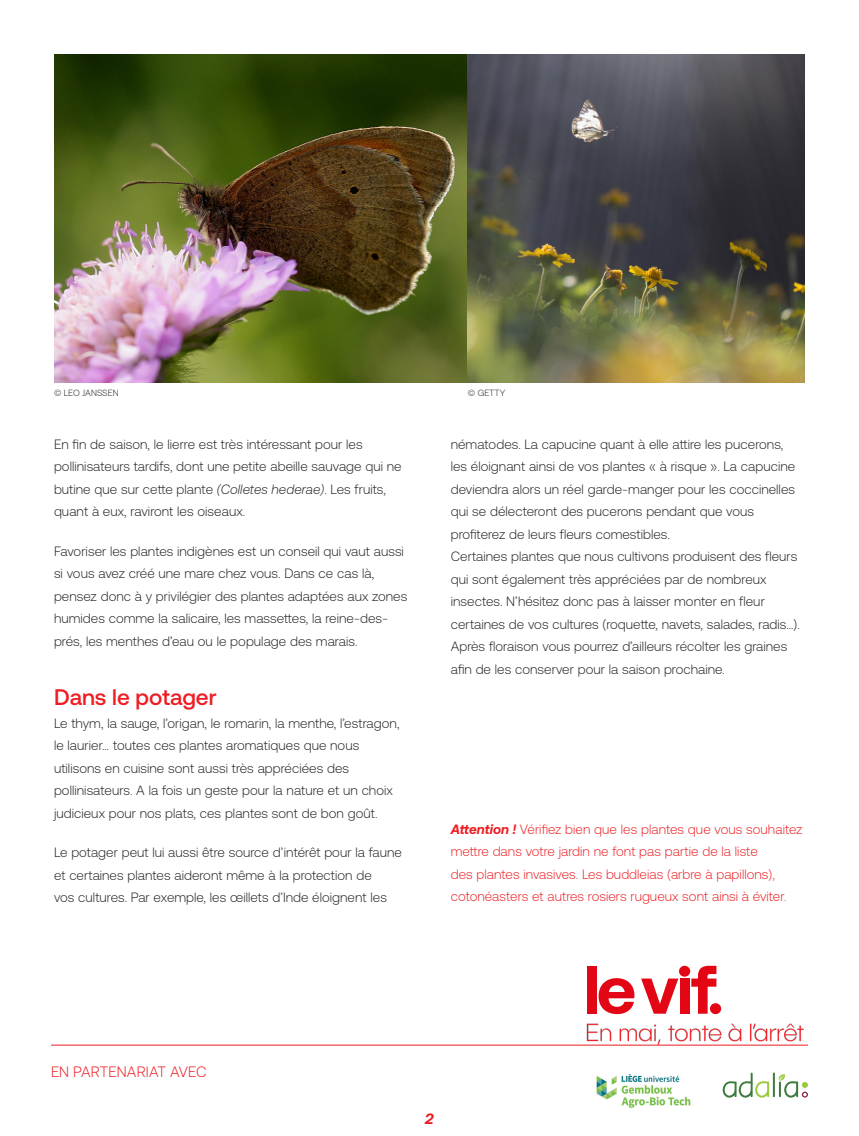
<style>
.page{position:relative;width:859px;height:1136px;background:#fff}
.page>*{position:absolute;margin:0;border:0;box-sizing:border-box;transform-origin:0 0}
.t1{font:500 22.5px "Aeonik";color:#ee1d23}
.t2{font:300 15px "Aeonik";letter-spacing:.005em;color:#ee1d23}
.t3{font:italic 700 15px "Aeonik";color:#ee1d23}
.t4{font:300 13.5px/22.5px "Aeonik";letter-spacing:.005em;color:#231f20}
.t5{font:300 13.5px/22.5px "Aeonik";letter-spacing:.005em;color:#ee1d23}
.t6{font:300 9px "Aeonik";letter-spacing:.005em;color:#231f20}
.s1{font-style:italic}
.s2{font-weight:700;font-style:italic}
</style>
<div class="page">
<img style="left:55px;top:54px;width:749px;height:328px">
<hr style="left:51px;top:1044px;width:757px;height:1px;background:#ee1d23">
<img style="left:596px;top:1074px;width:95px;height:34px">
<svg style="left:723px;top:1072px;width:46px;height:25px"></svg>
<hr style="left:773px;top:1072px;width:2px;height:24px;background:#3e7b3d">
<svg style="left:778px;top:1074px;width:30px;height:23px"></svg>
<img style="left:586px;top:1023px;width:218px;height:21px">
<div style="left:710px;top:1003px;width:11px;height:10px;background:#e30614;border-radius:50%"></div>
<div style="left:587px;top:965px;width:10px;height:48px;background:#e30614"></div>
<svg style="left:599px;top:978px;width:35px;height:35px"></svg>
<svg style="left:641px;top:978px;width:37px;height:35px"></svg>
<div style="left:679px;top:965px;width:11px;height:11px;background:#e30614;border-radius:50%"></div>
<div style="left:680px;top:978px;width:9px;height:35px;background:#e30614"></div>
<svg style="left:691px;top:965px;width:25px;height:48px"></svg>
<p class="t6" style="left:54px;top:387px;width:66px">© LEO JANSSEN</p>
<p class="t6" style="left:468px;top:387px;width:39px">© GETTY</p>
<p class="t4" style="left:54px;top:432px;width:349px">En fin de saison, le lierre est très intéressant pour les pollinisateurs tardifs, dont une petite abeille sauvage qui ne butine que sur cette plante <span class="s1">(Colletes hederae)</span>. Les fruits, quant à eux, raviront les oiseaux.</p>
<p class="t4" style="left:54px;top:539px;width:355px">Favoriser les plantes indigènes est un conseil qui vaut aussi si vous avez créé une mare chez vous. Dans ce cas là, pensez donc à y privilégier des plantes adaptées aux zones humides comme la salicaire, les massettes, la reine-des&shy;prés, les menthes d’eau ou le populage des marais.</p>
<p class="t1" style="left:54px;top:684px;width:164px">Dans le potager</p>
<p class="t4" style="left:54px;top:711px;width:347px">Le thym, la sauge, l’origan, le romarin, la menthe, l’estragon, le laurier… toutes ces plantes aromatiques que nous utilisons en cuisine sont aussi très appréciées des pollinisateurs. A la fois un geste pour la nature et un choix judicieux pour nos plats, ces plantes sont de bon goût.</p>
<p class="t4" style="left:54px;top:841px;width:349px">Le potager peut lui aussi être source d’intérêt pour la faune et certaines plantes aideront même à la protection de<br>vos cultures. Par exemple, les œillets d’Inde éloignent les</p>
<p class="t4" style="left:451px;top:432px;width:351px">nématodes. La capucine quant à elle attire les pucerons, les éloignant ainsi de vos plantes « à risque ». La capucine deviendra alors un réel garde-manger pour les coccinelles qui se délecteront des pucerons pendant que vous profiterez de leurs fleurs comestibles.<br>Certaines plantes que nous cultivons produisent des fleurs qui sont également très appréciées par de nombreux insectes. N’hésitez donc pas à laisser monter en fleur certaines de vos cultures (roquette, navets, salades, radis…).<br>Après floraison vous pourrez d’ailleurs récolter les graines afin de les conserver pour la saison prochaine.</p>
<p class="t5" style="left:451px;top:817px;width:353px"><span class="s2">Attention !</span> Vérifiez bien que les plantes que vous souhaitez mettre dans votre jardin ne font pas partie de la liste<br>des plantes invasives. Les buddleias (arbre à papillons), cotonéasters et autres rosiers rugueux sont ainsi à éviter.</p>
<p class="t2" style="left:51px;top:1063px;width:157px">EN PARTENARIAT AVEC</p>
<p class="t3" style="left:425px;top:1110px;width:10px">2</p>
</div>
